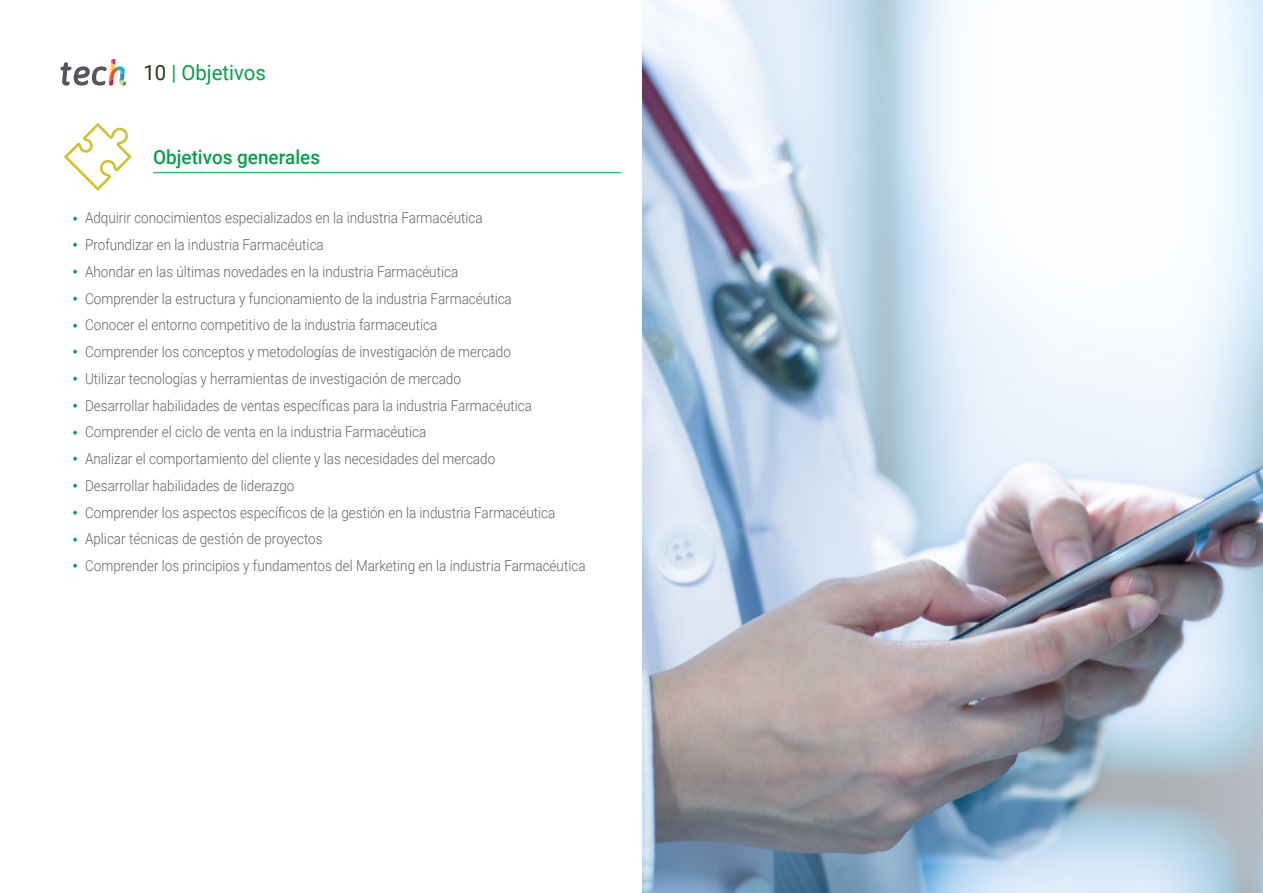
<style>
.page{position:relative;width:1263px;height:893px;background:#fff}
.page>*{position:absolute;margin:0;border:0;box-sizing:border-box;transform-origin:0 0}
.t1{font:21px "Roboto";color:#04a14d}
.t2{font:500 19.5px "Roboto";color:#04a14d}
.t3{font:300 15px/26.7px "Roboto";color:#61646a;scale:.9 1}
.s1{color:#312e20}
</style>
<div class="page">
<svg style="left:61px;top:59px;width:65px;height:27px"></svg>
<img style="left:642px;top:0;width:621px;height:893px">
<hr style="left:153px;top:172px;width:468px;height:1px;background:#04a14d">
<svg style="left:64px;top:123px;width:68px;height:68px"></svg>
<h1 class="t1" style="left:144px;top:57px;width:124px"><span class="s1">10</span> | Objetivos</h1>
<h2 class="t2" style="left:153px;top:144px;width:169px">Objetivos generales</h2>
<p class="t3" style="left:85px;top:204px;width:558px">Adquirir conocimientos especializados en la industria Farmacéutica<br>Profundizar en la industria Farmacéutica<br>Ahondar en las últimas novedades en la industria Farmacéutica<br>Comprender la estructura y funcionamiento de la industria Farmacéutica<br>Conocer el entorno competitivo de la industria farmaceutica<br>Comprender los conceptos y metodologías de investigación de mercado<br>Utilizar tecnologías y herramientas de investigación de mercado<br>Desarrollar habilidades de ventas específicas para la industria Farmacéutica Comprender el ciclo de venta en la industria Farmacéutica<br>Analizar el comportamiento del cliente y las necesidades del mercado<br>Desarrollar habilidades de liderazgo<br>Comprender los aspectos específicos de la gestión en la industria Farmacéutica Aplicar técnicas de gestión de proyectos<br>Comprender los principios y fundamentos del Marketing en la industria Farmacéutica</p>
</div>
